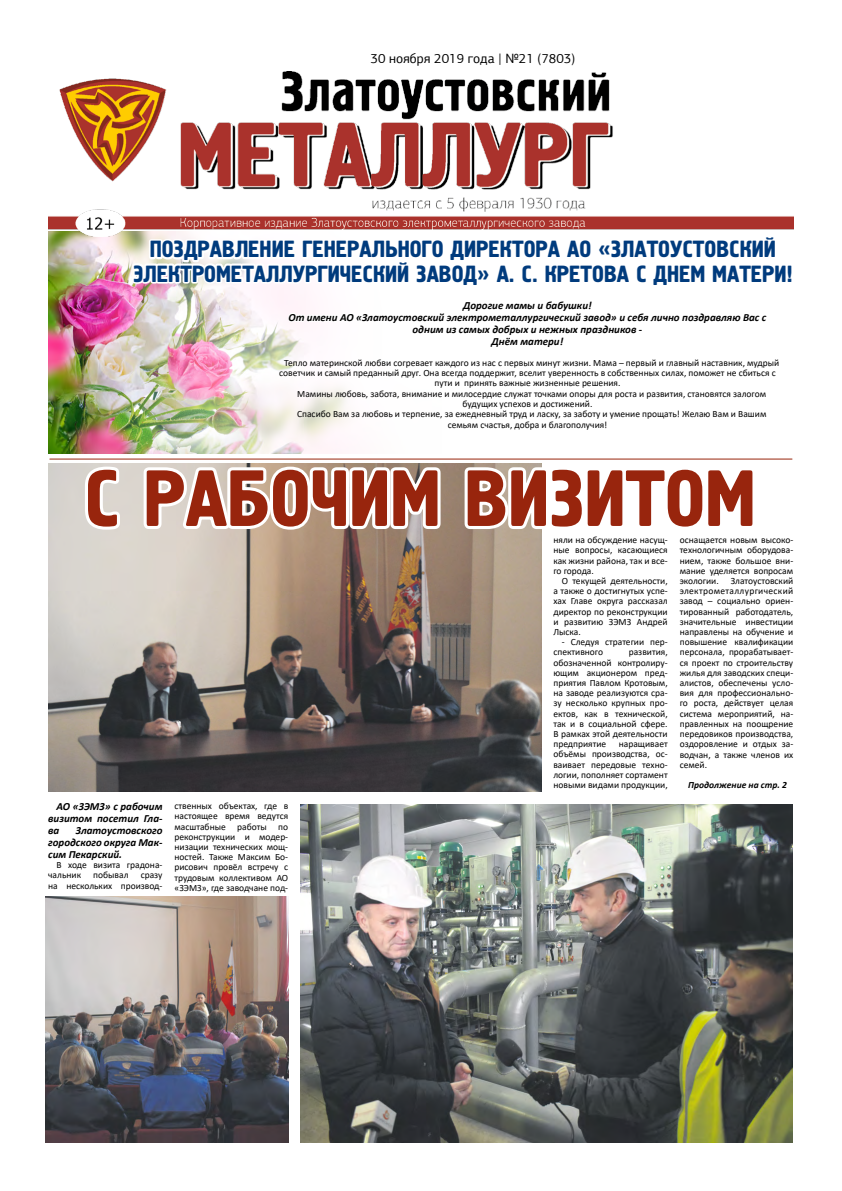
<style>
.page{position:relative;width:842px;height:1191px;background:#fff}
.page>*{position:absolute;margin:0;border:0;box-sizing:border-box;transform-origin:0 0}
.t1{font:79.4px "Hermes";color:#98250d}
.t2{font:23.3px/24.3px "Hermes";color:#003b7d;text-align:center}
.t3{font:13.4px "PF Agora Sans Pro";color:#000}
.t4{font:italic 700 10.9px/11.9px "Calibri";color:#000;text-align:justify}
.t5{font:9.5px/10.2px "Calibri";color:#000;text-align:justify}
.t6{font:italic 700 9.5px "Calibri";color:#000}
</style>
<div class="page">
<img style="left:48px;top:236px;width:299px;height:217px">
<img style="left:48px;top:71px;width:565px;height:165px">
<hr style="left:50px;top:458px;width:742px;height:1px;background:#98250d">
<svg style="left:129px;top:213px;width:665px;height:177px"></svg>
<img style="left:300px;top:804px;width:492px;height:338px">
<img style="left:48px;top:463px;width:493px;height:329px">
<img style="left:46px;top:896px;width:243px;height:246px">
<svg style="left:80px;top:463px;width:44px;height:70px"></svg>
<svg style="left:138px;top:463px;width:308px;height:71px"></svg>
<svg style="left:459px;top:463px;width:83px;height:71px"></svg>
<h3 class="t3" style="left:371px;top:50px;width:206px">30 ноября 2019 года | №21 (7803)</h3>
<h2 class="t2" style="left:133px;top:238px;width:661px">ПОЗДРАВЛЕНИЕ ГЕНЕРАЛЬНОГО ДИРЕКТОРА АО «ЗЛАТОУСТОВСКИЙ<br>ЭЛЕКТРОМЕТАЛЛУРГИЧЕСКИЙ ЗАВОД» А. С. КРЕТОВА С ДНЕМ МАТЕРИ!</h2>
<p class="t4" style="left:288px;top:299px;width:479px;text-align:center">Дорогие мамы и бабушки!<br>От имени АО «Златоустовский электрометаллургический завод» и себя лично поздравляю Вас с одним из самых добрых и нежных праздников -<br>Днём матери!</p>
<p class="t5" style="left:279px;top:357px;width:501px;text-align:center">Тепло материнской любви согревает каждого из нас с первых минут жизни. Мама – первый и главный наставник, мудрый советчик и самый преданный друг. Она всегда поддержит, вселит уверенность в собственных силах, поможет не сбиться с пути и принять важные жизненные решения.<br>Мамины любовь, забота, внимание и милосердие служат точками опоры для роста и развития, становятся залогом будущих успехов и достижений.<br>Спасибо Вам за любовь и терпение, за ежедневный труд и ласку, за заботу и умение прощать! Желаю Вам и Вашим семьям счастья, добра и благополучия!</p>
<h1 class="t1" style="left:84px;top:454px;width:673px">С РАБОЧИМ ВИЗИТОМ</h1>
<p class="t4" style="left:48px;top:800px;width:116px;text-indent:8px">АО «ЗЭМЗ» с рабочим визитом посетил Гла&shy;ва</p>
<p class="t4" style="left:48px;top:824px;width:116px;text-indent:28px">Златоустовского городского округа Мак&shy;сим Пекарский.</p>
<p class="t5" style="left:48px;top:859px;width:116px;text-indent:8px">В ходе визита градона&shy;чальник</p>
<p class="t5" style="left:93px;top:870px;width:37px">побывал</p>
<p class="t5" style="left:48px;top:870px;width:116px;text-align:right">сразу<br>на нескольких производ-</p>
<p class="t5" style="left:174px;top:800px;width:115px">ственных объектах, где в настоящее время ведутся масштабные работы по реконструкции и модер&shy;низации технических мощ&shy;ностей. Также Максим Бо&shy;рисович провёл встречу с трудовым коллективом АО «ЗЭМЗ», где заводчане под-</p>
<p class="t5" style="left:553px;top:534px;width:116px">няли на обсуждение насущ&shy;ные вопросы, касающиеся как жизни района, так и все&shy;го города.</p>
<p class="t5" style="left:553px;top:575px;width:116px;text-indent:8px">О текущей деятельности, а также о достигнутых успе&shy;хах Главе округа рассказал директор по реконструкции и развитию ЗЭМЗ Андрей Лыска.</p>
<p class="t5" style="left:553px;top:636px;width:116px;text-indent:8px">- Следуя стратегии пер&shy;спективного</p>
<p class="t5" style="left:553px;top:647px;width:116px;text-indent:75px">развития, обозначенной контролиру&shy;ющим акционером пред&shy;приятия Павлом Кротовым, на заводе реализуются сра&shy;зу несколько крупных про&shy;ектов, как в технической, так и в социальной сфере.<br>В рамках этой деятельности предприятие</p>
<p class="t5" style="left:553px;top:738px;width:116px;text-indent:65px">наращивает объёмы производства, ос&shy;ваивает передовые техно&shy;логии, пополняет сортамент новыми видами продукции,</p>
<p class="t5" style="left:680px;top:534px;width:115px">оснащается новым высоко&shy;технологичным оборудова&shy;нием, также большое вни&shy;мание уделяется вопросам экологии.</p>
<p class="t5" style="left:680px;top:575px;width:115px;text-indent:51px">Златоустовский электрометаллургический завод – социально ориен&shy;тированный работодатель, значительные инвестиции направлены на обучение и повышение квалификации персонала, прорабатывает&shy;ся проект по строительству жилья для заводских специ&shy;алистов, обеспечены усло&shy;вия для профессионально&shy;го роста, действует целая система мероприятий, на&shy;правленных на поощрение передовиков производства, оздоровление и отдых за&shy;водчан, а также членов их семей.</p>
<p class="t6" style="left:688px;top:778px;width:100px">Продолжение на стр. 2</p>
</div>
